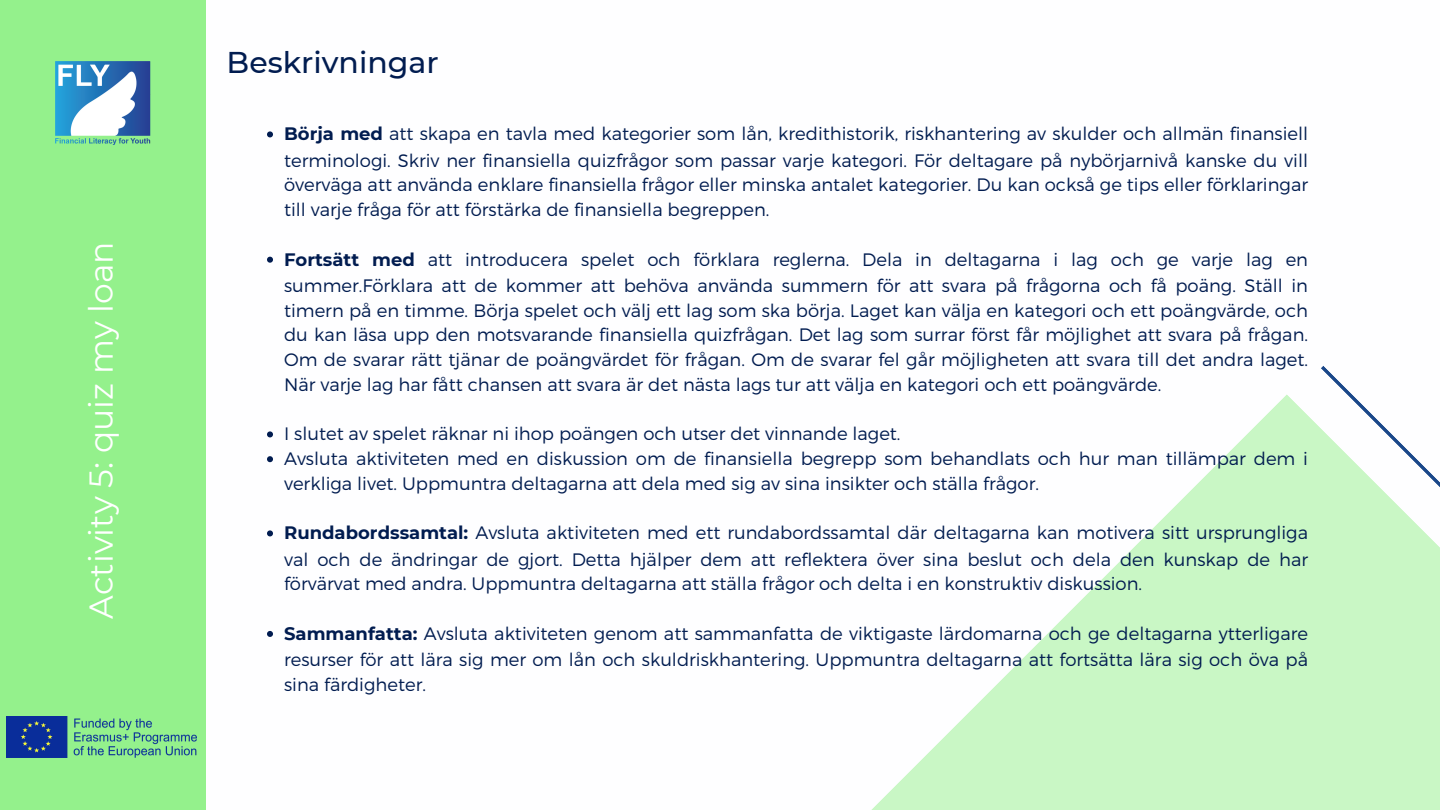
<style>
.page{position:relative;width:1440px;height:810px;background:#fff}
.page>*{position:absolute;margin:0;border:0;box-sizing:border-box;transform-origin:0 0}
.t1{font:33px "Montserrat";color:#fff}
.t2{font:500 30px "Montserrat";color:#011c50}
.t3{font:300 18px/25px "Montserrat";color:#011c50;text-align:justify}
.s1{font-weight:700}
</style>
<div class="page">
<div style="left:0;top:0;width:205px;height:810px;background:#94f18c"></div>
<img style="left:55px;top:61px;width:96px;height:84px">
<svg style="left:871px;top:394px;width:569px;height:416px;fill:#c9f7c5"></svg>
<svg style="left:267px;top:131px;width:6px;height:6px"></svg>
<svg style="left:267px;top:257px;width:6px;height:6px"></svg>
<svg style="left:267px;top:431px;width:6px;height:6px"></svg>
<svg style="left:267px;top:456px;width:6px;height:6px"></svg>
<svg style="left:267px;top:530px;width:6px;height:6px"></svg>
<svg style="left:267px;top:631px;width:6px;height:6px"></svg>
<img style="left:7px;top:716px;width:189px;height:42px">
<svg style="left:1321px;top:366px;width:119px;height:202px"></svg>
<p class="t1" style="left:81px;top:619px;width:379px;rotate:-90deg">Activity 5: quiz my loan</p>
<p class="t2" style="left:227px;top:44px;width:214px">Beskrivningar</p>
<p class="t3" style="left:284px;top:121px;width:1025px"><span class="s1">Börja med</span> att skapa en tavla med kategorier som lån, kredithistorik, riskhantering av skulder och allmän finansiell terminologi. Skriv ner finansiella quizfrågor som passar varje kategori. För deltagare på nybörjarnivå kanske du vill överväga att använda enklare finansiella frågor eller minska antalet kategorier. Du kan också ge tips eller förklaringar till varje fråga för att förstärka de finansiella begreppen.</p>
<p class="t3" style="left:284px;top:246px;width:1025px"><span class="s1">Fortsätt med</span> att introducera spelet och förklara reglerna. Dela in deltagarna i lag och ge varje lag en summer.Förklara att de kommer att behöva använda summern för att svara på frågorna och få poäng. Ställ in timern på en timme. Börja spelet och välj ett lag som ska börja. Laget kan välja en kategori och ett poängvärde, och du kan läsa upp den motsvarande finansiella quizfrågan. Det lag som surrar först får möjlighet att svara på frågan.<br>Om de svarar rätt tjänar de poängvärdet för frågan. Om de svarar fel går möjligheten att svara till det andra laget.<br>När varje lag har fått chansen att svara är det nästa lags tur att välja en kategori och ett poängvärde.</p>
<p class="t3" style="left:284px;top:421px;width:618px">I slutet av spelet räknar ni ihop poängen och utser det vinnande laget.</p>
<p class="t3" style="left:284px;top:445px;width:1025px">Avsluta aktiviteten med en diskussion om de finansiella begrepp som behandlats och hur man tillämpar dem i verkliga livet. Uppmuntra deltagarna att dela med sig av sina insikter och ställa frågor.</p>
<p class="t3" style="left:284px;top:519px;width:1025px;line-height:25.5px"><span class="s1">Rundabordssamtal:</span> Avsluta aktiviteten med ett rundabordssamtal där deltagarna kan motivera sitt ursprungliga val och de ändringar de gjort. Detta hjälper dem att reflektera över sina beslut och dela den kunskap de har förvärvat med andra. Uppmuntra deltagarna att ställa frågor och delta i en konstruktiv diskussion.</p>
<p class="t3" style="left:284px;top:620px;width:1025px;line-height:25.5px"><span class="s1">Sammanfatta:</span> Avsluta aktiviteten genom att sammanfatta de viktigaste lärdomarna och ge deltagarna ytterligare resurser för att lära sig mer om lån och skuldriskhantering. Uppmuntra deltagarna att fortsätta lära sig och öva på sina färdigheter.</p>
</div>
